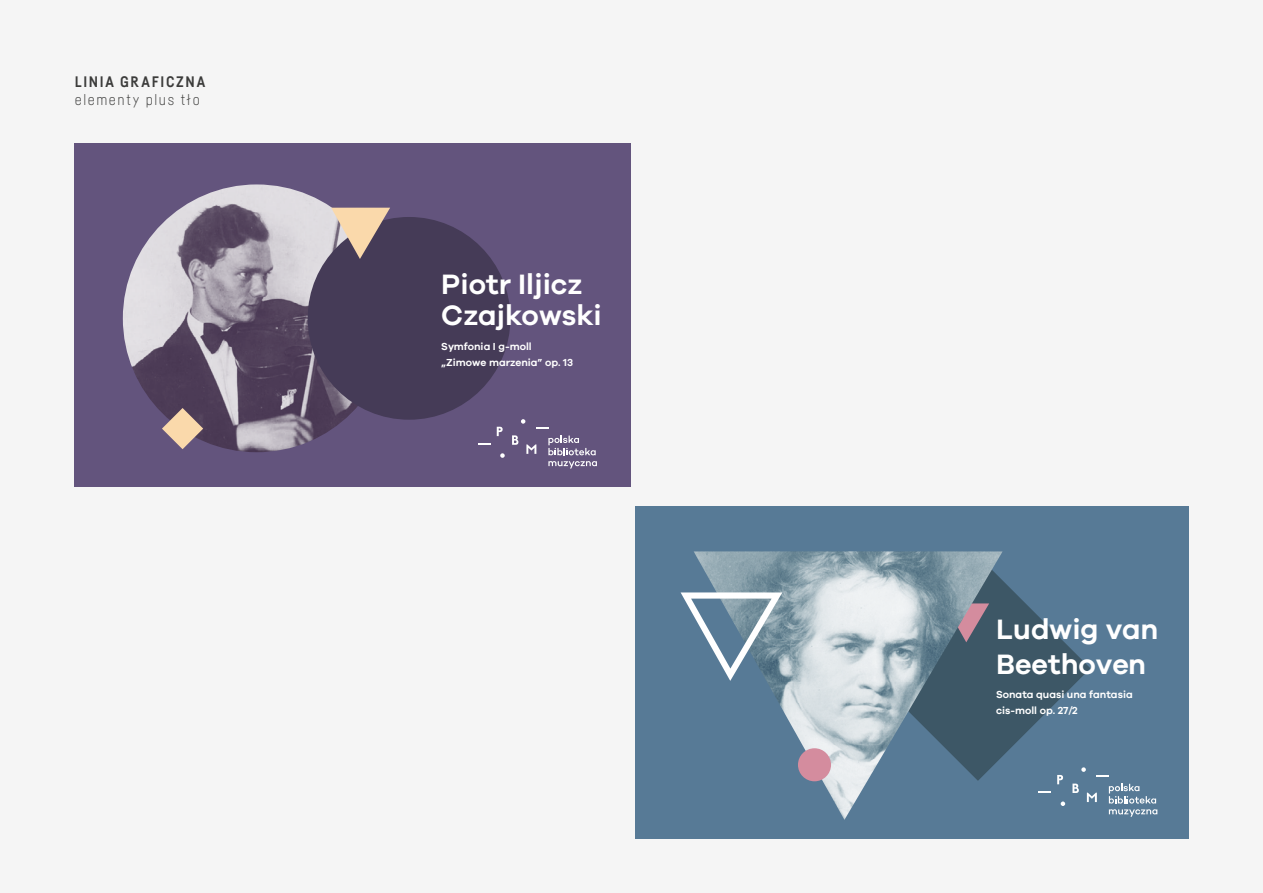
<style>
.page{position:relative;width:1263px;height:893px;background:#f5f5f5}
.page>*{position:absolute;margin:0;border:0;box-sizing:border-box;transform-origin:0 0}
.t1{font:600 28.95px/31.5px "Galano Grotesque";color:#fff}
.t2{font:300 15px "Fabrikat";letter-spacing:.105em;color:#3c3c3b}
.t3{font:700 15px "Fabrikat";letter-spacing:.115em;color:#3c3c3b}
.t4{font:600 10.5px/15.8px "Galano Grotesque";color:#fff}
</style>
<div class="page">
<div style="left:74px;top:143px;width:557px;height:344px;background:#63547d"></div>
<img style="left:123px;top:184px;width:268px;height:268px;border-radius:134px">
<div style="left:308px;top:217px;width:202px;height:203px;background:#453b57;border-radius:50%"></div>
<svg style="left:162px;top:408px;width:41px;height:41px"></svg>
<svg style="left:331px;top:208px;width:59px;height:51px"></svg>
<svg style="left:536px;top:427px;width:12px;height:2px"></svg>
<svg style="left:521px;top:419px;width:4px;height:5px"></svg>
<svg style="left:497px;top:427px;width:6px;height:9px"></svg>
<svg style="left:512px;top:435px;width:6px;height:10px"></svg>
<svg style="left:526px;top:444px;width:10px;height:10px"></svg>
<svg style="left:478px;top:443px;width:12px;height:2px"></svg>
<svg style="left:500px;top:453px;width:5px;height:5px"></svg>
<svg style="left:548px;top:436px;width:48px;height:19px"></svg>
<svg style="left:548px;top:461px;width:49px;height:8px"></svg>
<div style="left:636px;top:506px;width:553px;height:333px;background:#577a96"></div>
<svg style="left:1002px;top:580px;width:88px;height:177px"></svg>
<svg style="left:1096px;top:775px;width:13px;height:2px"></svg>
<svg style="left:1081px;top:767px;width:5px;height:5px"></svg>
<svg style="left:1057px;top:775px;width:6px;height:9px"></svg>
<svg style="left:1072px;top:784px;width:7px;height:9px"></svg>
<svg style="left:1087px;top:793px;width:10px;height:9px"></svg>
<svg style="left:1038px;top:791px;width:12px;height:2px"></svg>
<svg style="left:1061px;top:801px;width:4px;height:5px"></svg>
<svg style="left:1109px;top:784px;width:48px;height:33px"></svg>
<img style="left:694px;top:551px;width:308px;height:269px">
<svg style="left:681px;top:592px;width:101px;height:89px"></svg>
<div style="left:798px;top:748px;width:33px;height:33px;background:#d48c9e;border-radius:50%"></div>
<h2 class="t3" style="left:75px;top:72px;width:132px">LINIA GRAFICZNA</h2>
<h2 class="t2" style="left:75px;top:90px;width:127px">elementy plus tło</h2>
<h1 class="t1" style="left:441px;top:267px;width:162px">Piotr Iljicz<br>Czajkowski</h1>
<p class="t4" style="left:441px;top:338px;width:133px">Symfonia I g-moll „Zimowe marzenia” op. 13</p>
<h1 class="t1" style="left:996px;top:611px;width:164px;line-height:34.7px">Ludwig van<br>Beethoven</h1>
<p class="t4" style="left:996px;top:686px;width:138px">Sonata quasi una fantasia cis-moll op. 27/2</p>
</div>
